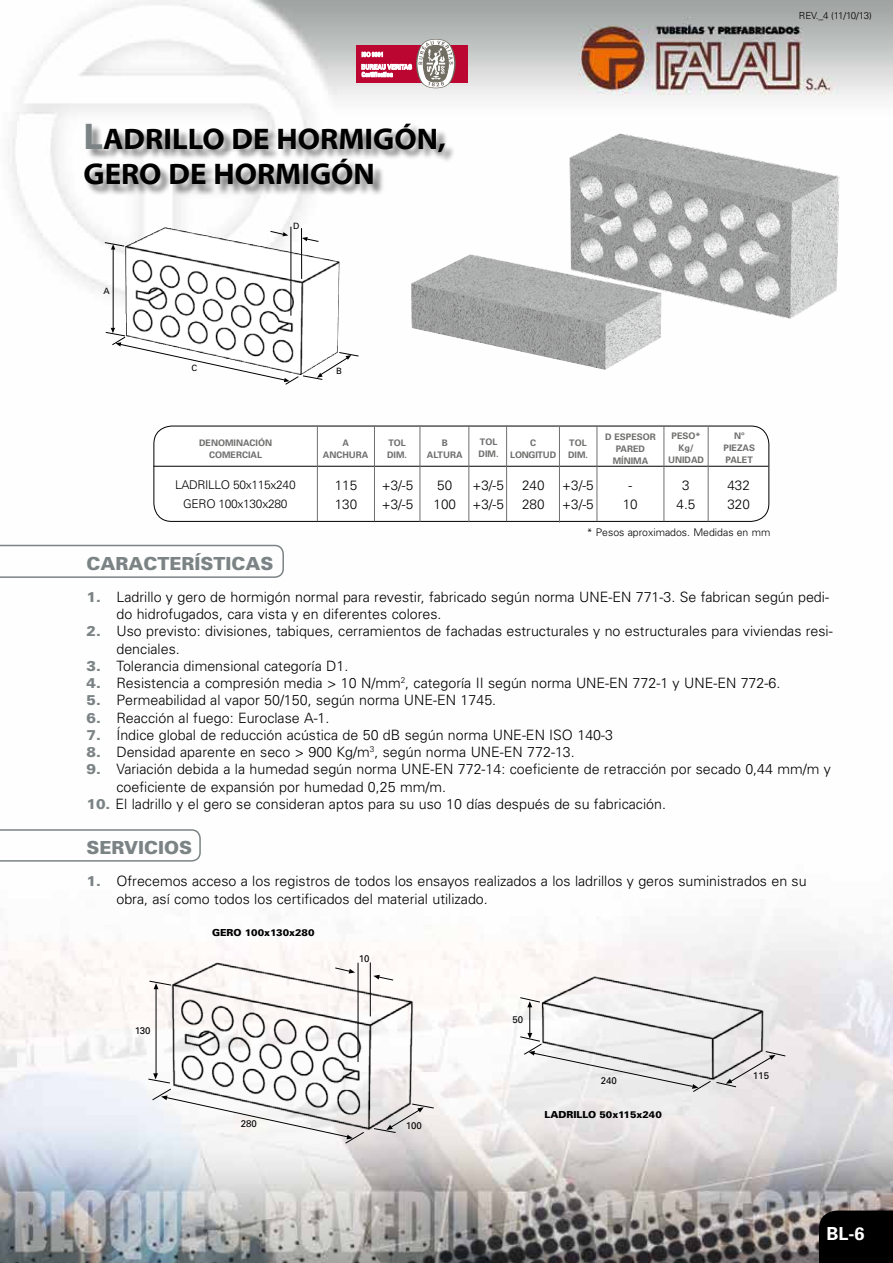
<style>
.page{position:relative;width:893px;height:1263px;background:#fff}
.page>*{position:absolute;margin:0;border:0;box-sizing:border-box;transform-origin:0 0}
.t1{font:30px/35.7px "Myriad Bd Web";color:#000}
.t2{font:900 18px "Univers";color:#7b8385}
.t3{font:700 18px "Univers";color:#fff}
.t4{font:300 14.25px/17.2px "Univers";color:#000}
.t5{font:300 13.5px/18.8px "Univers";color:#000}
.t6{font:300 12px/18.8px "Univers";letter-spacing:-.025em;color:#000;text-align:center}
.t7{font:300 10.5px "Univers";color:#000}
.t8{font:300 9.75px "Univers LT Std";letter-spacing:-.055em;color:#000}
.t9{font:900 9.6px "Univers";color:#000}
.t10{font:9.6px "Univers";color:#000}
.t11{font:700 9px/12px "Univers";color:#6f6f6e;text-align:center}
.t12{font:700 9px/12px "Univers";letter-spacing:-.025em;color:#6f6f6e;text-align:center}
.t13{font:8.7px "Univers";color:#000}
.s1{font-size:37.5px;color:#7b8385}
.s2{font-weight:900;color:#7b8385}
</style>
<div class="page">
<img style="left:0;top:0;width:893px;height:1263px">
<div style="left:819px;top:1210px;width:74px;height:53px;background:#000"></div>
<div style="left:356px;top:45px;width:112px;height:38px;background:#bc0632"></div>
<svg style="left:362px;top:39px;width:94px;height:49px"></svg>
<div style="left:85px;top:124px;width:371px;height:72px;background:#000;opacity:.5"></div>
<svg style="left:0;top:545px;width:284px;height:33px"></svg>
<svg style="left:0;top:829px;width:201px;height:33px"></svg>
<img style="left:555px;top:122px;width:300px;height:214px">
<img style="left:411px;top:254px;width:248px;height:116px">
<img style="left:167px;top:954px;width:252px;height:26px">
<img style="left:529px;top:964px;width:240px;height:16px">
<svg style="left:334px;top:962px;width:60px;height:18px"></svg>
<svg style="left:148px;top:980px;width:637px;height:163px"></svg>
<svg style="left:104px;top:226px;width:255px;height:159px"></svg>
<div style="left:154px;top:426px;width:615px;height:95px;background:#fff;border-radius:18px"></div>
<div style="left:153px;top:426px;width:616px;height:96px;border:1px solid #000;border-radius:18px"></div>
<hr style="left:153px;top:466px;width:615px;height:1px;background:#000">
<hr style="left:708px;top:427px;width:1px;height:95px;background:#6f6f6e">
<hr style="left:317px;top:426px;width:1px;height:95px;background:#6f6f6e">
<hr style="left:374px;top:426px;width:1px;height:95px;background:#6f6f6e">
<hr style="left:420px;top:426px;width:1px;height:96px;background:#6f6f6e">
<hr style="left:469px;top:426px;width:1px;height:96px;background:#6f6f6e">
<hr style="left:506px;top:426px;width:1px;height:95px;background:#6f6f6e">
<hr style="left:664px;top:426px;width:1px;height:95px;background:#6f6f6e">
<hr style="left:597px;top:426px;width:1px;height:95px;background:#6f6f6e">
<hr style="left:559px;top:427px;width:1px;height:96px;background:#6f6f6e">
<p class="t8" style="left:799px;top:9px;width:74px">REV._4 (11/10/13)</p>
<h1 class="t1" style="left:83px;top:122px;width:364px"><span class="s1">L</span>ADRILLO DE HORMIGÓN,<br>GERO DE HORMIGÓN</h1>
<p class="t13" style="left:103px;top:286px;width:8px">A</p>
<p class="t13" style="left:293px;top:220px;width:8px">D</p>
<p class="t13" style="left:192px;top:363px;width:7px">C</p>
<p class="t11" style="left:199px;top:436px;width:75px">DENOMINACIÓN<br>COMERCIAL</p>
<p class="t6" style="left:175px;top:476px;width:122px">LADRILLO 50x115x240<br>GERO 100x130x280</p>
<p class="t13" style="left:336px;top:366px;width:7px">B</p>
<p class="t11" style="left:479px;top:436px;width:21px;text-align:left">TOL<br>DIM.</p>
<p class="t11" style="left:323px;top:436px;width:47px">A<br>ANCHURA</p>
<p class="t11" style="left:427px;top:436px;width:37px">B<br>ALTURA</p>
<p class="t12" style="left:510px;top:436px;width:47px">C<br>LONGITUD</p>
<p class="t11" style="left:387px;top:436px;width:21px;text-align:left">TOL<br>DIM.</p>
<p class="t11" style="left:568px;top:436px;width:21px;text-align:left">TOL<br>DIM.</p>
<p class="t5" style="left:562px;top:476px;width:33px">+3/-5 +3/-5</p>
<p class="t5" style="left:382px;top:476px;width:33px">+3/-5 +3/-5</p>
<p class="t5" style="left:472px;top:476px;width:33px">+3/-5 +3/-5</p>
<p class="t5" style="left:335px;top:476px;width:24px">115<br>130</p>
<p class="t5" style="left:433px;top:476px;width:24px">50<br>100</p>
<p class="t5" style="left:522px;top:476px;width:24px">240<br>280</p>
<p class="t11" style="left:605px;top:430px;width:52px">D ESPESOR<br>PARED<br>MÍNIMA</p>
<p class="t5" style="left:623px;top:476px;width:17px;text-align:center">-<br>10</p>
<p class="t11" style="left:668px;top:430px;width:37px">PESO*<br>Kg/<br>UNIDAD</p>
<p class="t5" style="left:676px;top:476px;width:20px;text-align:center">3<br>4.5</p>
<p class="t11" style="left:723px;top:430px;width:33px">Nº<br>PIEZAS<br>PALET</p>
<p class="t5" style="left:727px;top:476px;width:24px">432<br>320</p>
<p class="t7" style="left:587px;top:526px;width:185px">* Pesos aproximados. Medidas en mm</p>
<p class="t2" style="left:87px;top:552px;width:188px">CARACTERÍSTICAS</p>
<p class="t4" style="left:116px;top:588px;width:714px;text-indent:-30px"><span class="s2">1.</span> Ladrillo y gero de hormigón normal para revestir, fabricado según norma UNE-EN 771-3. Se fabrican según pedi&shy;do hidrofugados, cara vista y en diferentes colores.</p>
<p class="t4" style="left:116px;top:623px;width:718px;text-indent:-30px"><span class="s2">2.</span> Uso previsto: divisiones, tabiques, cerramientos de fachadas estructurales y no estructurales para viviendas resi&shy;denciales.</p>
<p class="t4" style="left:87px;top:657px;width:263px"><span class="s2">3.</span> Tolerancia dimensional categoría D1.</p>
<p class="t4" style="left:87px;top:674px;width:695px"><span class="s2">4.</span> Resistencia a compresión media &gt; 10 N/mm<sup>2</sup>, categoría II según norma UNE-EN 772-1 y UNE-EN 772-6.</p>
<p class="t4" style="left:87px;top:692px;width:411px"><span class="s2">5.</span> Permeabilidad al vapor 50/150, según norma UNE-EN 1745.</p>
<p class="t4" style="left:87px;top:709px;width:244px"><span class="s2">6.</span> Reacción al fuego: Euroclase A-1.</p>
<p class="t4" style="left:87px;top:726px;width:528px"><span class="s2">7.</span> Índice global de reducción acústica de 50 dB según norma UNE-EN ISO 140-3</p>
<p class="t4" style="left:87px;top:744px;width:490px"><span class="s2">8.</span> Densidad aparente en seco &gt; 900 Kg/m<sup>3</sup>, según norma UNE-EN 772-13.</p>
<p class="t4" style="left:116px;top:761px;width:716px;text-indent:-30px"><span class="s2">9.</span> Variación debida a la humedad según norma UNE-EN 772-14: coeficiente de retracción por secado 0,44 mm/m y coeficiente de expansión por humedad 0,25 mm/m.</p>
<p class="t4" style="left:87px;top:795px;width:581px"><span class="s2">10.</span> El ladrillo y el gero se consideran aptos para su uso 10 días después de su fabricación.</p>
<p class="t2" style="left:87px;top:836px;width:107px">SERVICIOS</p>
<p class="t4" style="left:116px;top:872px;width:692px;text-indent:-30px"><span class="s2">1.</span> Ofrecemos acceso a los registros de todos los ensayos realizados a los ladrillos y geros suministrados en su obra, así como todos los certificados del material utilizado.</p>
<p class="t10" style="left:134px;top:1025px;width:18px">130</p>
<p class="t9" style="left:212px;top:926px;width:104px">GERO 100x130x280</p>
<p class="t10" style="left:359px;top:953px;width:12px">10</p>
<p class="t10" style="left:241px;top:1118px;width:18px">280</p>
<p class="t10" style="left:406px;top:1120px;width:18px">100</p>
<p class="t10" style="left:512px;top:1014px;width:12px">50</p>
<p class="t10" style="left:601px;top:1074px;width:18px">240</p>
<p class="t9" style="left:544px;top:1109px;width:119px">LADRILLO 50x115x240</p>
<p class="t10" style="left:753px;top:1070px;width:18px">115</p>
<p class="t3" style="left:827px;top:1223px;width:40px">BL-6</p>
</div>
